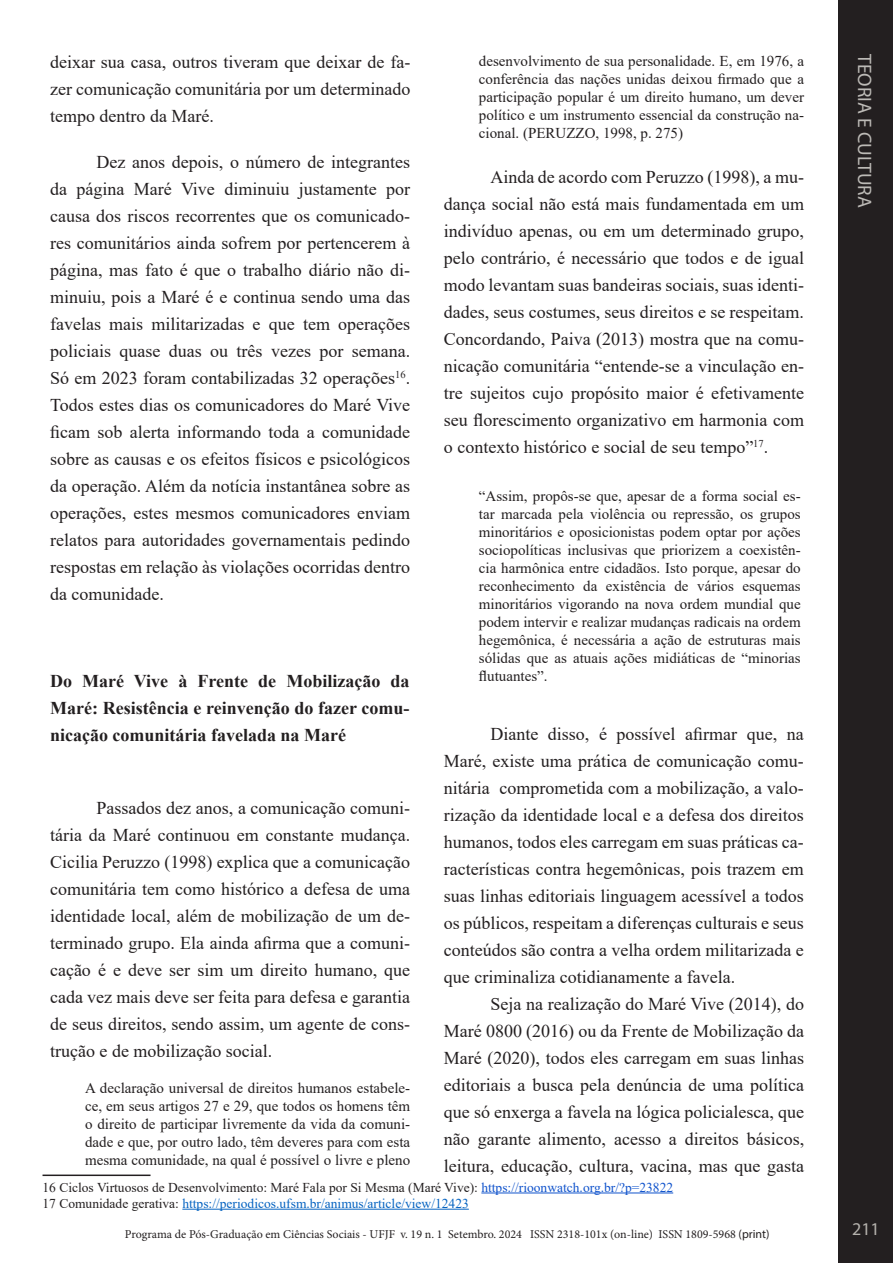
<style>
.page{position:relative;width:893px;height:1263px;background:#fff}
.page>*{position:absolute;margin:0;border:0;box-sizing:border-box;transform-origin:0 0}
.t1{font:19.5px "Myriad Pro";color:#bcbab6}
.t2{font:18px/27px "Times New Roman";color:#231f20;text-align:justify}
.Heading_2{font:700 18px/27px "Times New Roman";color:#231f20;text-align:justify}
.t3{font:18px "Myriad Pro";color:#b5b2ad}
.t4{font:15px/18px "Times New Roman";color:#231f20;text-align:justify}
.t5{font:13.5px "Times New Roman";color:#231f20}
.t6{font:13.5px "Times New Roman";color:#0563c1}
.t7{font:12px "Minion Pro";color:#231f20}
.s1{color:#1154cc}
.s2{color:#231f20}
.s3{font-family:"Myriad Pro"}
</style>
<div class="page">
<div style="left:839px;top:0;width:54px;height:1263px;background:#231f20"></div>
<hr style="left:43px;top:1174px;width:108px;height:2px;background:#231f20">
<hr style="left:481px;top:1193px;width:192px;height:1px;background:#1154cc">
<hr style="left:182px;top:1209px;width:287px;height:1px;background:#0563c1">
<p class="t2" style="left:50px;top:48px;width:362px">deixar sua casa, outros tiveram que deixar de fa&shy;zer comunicação comunitária por um determinado tempo dentro da Maré.</p>
<p class="t2" style="left:50px;top:148px;width:362px;text-indent:46px">Dez anos depois, o número de integrantes da página Maré Vive diminuiu justamente por causa dos riscos recorrentes que os comunicado&shy;res comunitários ainda sofrem por pertencerem à página, mas fato é que o trabalho diário não di&shy;minuiu, pois a Maré é e continua sendo uma das favelas mais militarizadas e que tem operações policiais quase duas ou três vezes por semana.<br>Só em 2023 foram contabilizadas 32 operações<sup>16</sup>.<br>Todos estes dias os comunicadores do Maré Vive ficam sob alerta informando toda a comunidade sobre as causas e os efeitos físicos e psicológicos da operação. Além da notícia instantânea sobre as operações, estes mesmos comunicadores enviam relatos para autoridades governamentais pedindo respostas em relação às violações ocorridas dentro da comunidade.</p>
<p class="t4" style="left:479px;top:51px;width:327px">desenvolvimento de sua personalidade. E, em 1976, a conferência das nações unidas deixou firmado que a participação popular é um direito humano, um dever político e um instrumento essencial da construção na&shy;cional. (PERUZZO, 1998, p. 275)</p>
<p class="t2" style="left:444px;top:163px;width:362px;text-indent:46px">Ainda de acordo com Peruzzo (1998), a mu&shy;dança social não está mais fundamentada em um indivíduo apenas, ou em um determinado grupo, pelo contrário, é necessário que todos e de igual modo levantam suas bandeiras sociais, suas identi&shy;dades, seus costumes, seus direitos e se respeitam.<br>Concordando, Paiva (2013) mostra que na comu&shy;nicação comunitária “entende-se a vinculação en&shy;tre sujeitos cujo propósito maior é efetivamente seu florescimento organizativo em harmonia com o contexto histórico e social de seu tempo”<sup>17</sup>.</p>
<p class="t4" style="left:479px;top:486px;width:323px">“Assim, propôs-se que, apesar de a forma social es&shy;tar marcada pela violência ou repressão, os grupos minoritários e oposicionistas podem optar por ações sociopolíticas inclusivas que priorizem a coexistên&shy;cia harmônica entre cidadãos. Isto porque, apesar do reconhecimento da existência de vários esquemas minoritários vigorando na nova ordem mundial que podem intervir e realizar mudanças radicais na ordem hegemônica, é necessária a ação de estruturas mais sólidas que as atuais ações midiáticas de “minorias flutuantes”.</p>
<p class="Heading_2" style="left:50px;top:667px;width:361px">Do Maré Vive à Frente de Mobilização da Maré: Resistência e reinvenção do fazer comu&shy;nicação comunitária favelada na Maré</p>
<p class="t2" style="left:444px;top:719px;width:362px;text-indent:46px">Diante disso, é possível afirmar que, na Maré, existe uma prática de comunicação comu&shy;nitária comprometida com a mobilização, a valo&shy;rização da identidade local e a defesa dos direitos humanos, todos eles carregam em suas práticas ca&shy;racterísticas contra hegemônicas, pois trazem em suas linhas editoriais linguagem acessível a todos os públicos, respeitam a diferenças culturais e seus conteúdos são contra a velha ordem militarizada e que criminaliza cotidianamente a favela.</p>
<p class="t2" style="left:444px;top:989px;width:362px;text-indent:46px">Seja na realização do Maré Vive (2014), do Maré 0800 (2016) ou da Frente de Mobilização da Maré (2020), todos eles carregam em suas linhas editoriais a busca pela denúncia de uma política que só enxerga a favela na lógica policialesca, que não garante alimento, acesso a direitos básicos, leitura, educação, cultura, vacina, mas que gasta</p>
<p class="t2" style="left:50px;top:794px;width:362px;text-indent:46px">Passados dez anos, a comunicação comuni&shy;tária da Maré continuou em constante mudança.<br>Cicilia Peruzzo (1998) explica que a comunicação comunitária tem como histórico a defesa de uma identidade local, além de mobilização de um de&shy;terminado grupo. Ela ainda afirma que a comuni&shy;cação é e deve ser sim um direito humano, que cada vez mais deve ser feita para defesa e garantia de seus direitos, sendo assim, um agente de cons&shy;trução e de mobilização social.</p>
<p class="t4" style="left:85px;top:1078px;width:327px">A declaração universal de direitos humanos estabele&shy;ce, em seus artigos 27 e 29, que todos os homens têm o direito de participar livremente da vida da comuni&shy;dade e que, por outro lado, têm deveres para com esta mesma comunidade, na qual é possível o livre e pleno</p>
<p class="t5" style="left:43px;top:1177px;width:632px">16 Ciclos Virtuosos de Desenvolvimento: Maré Fala por Si Mesma (Maré Vive): <span class="s1">https://rioonwatch.org.br/?p=23822</span></p>
<p class="t6" style="left:43px;top:1194px;width:428px"><span class="s2">17 Comunidade gerativa:</span> https://periodicos.ufsm.br/animus/article/view/12423</p>
<p class="t7" style="left:125px;top:1226px;width:646px">Programa de Pós-Graduação em Ciências Sociais - UFJF v. 19 n. 1 Setembro. 2024 ISSN 2318-101x (on-line) ISSN 1809-5968 <span class="s3">(print)</span></p>
<p class="t1" style="left:877px;top:54px;width:155px;rotate:90deg">TEORIA E CULTURA</p>
<p class="t3" style="left:852px;top:1218px;width:29px">211</p>
</div>
